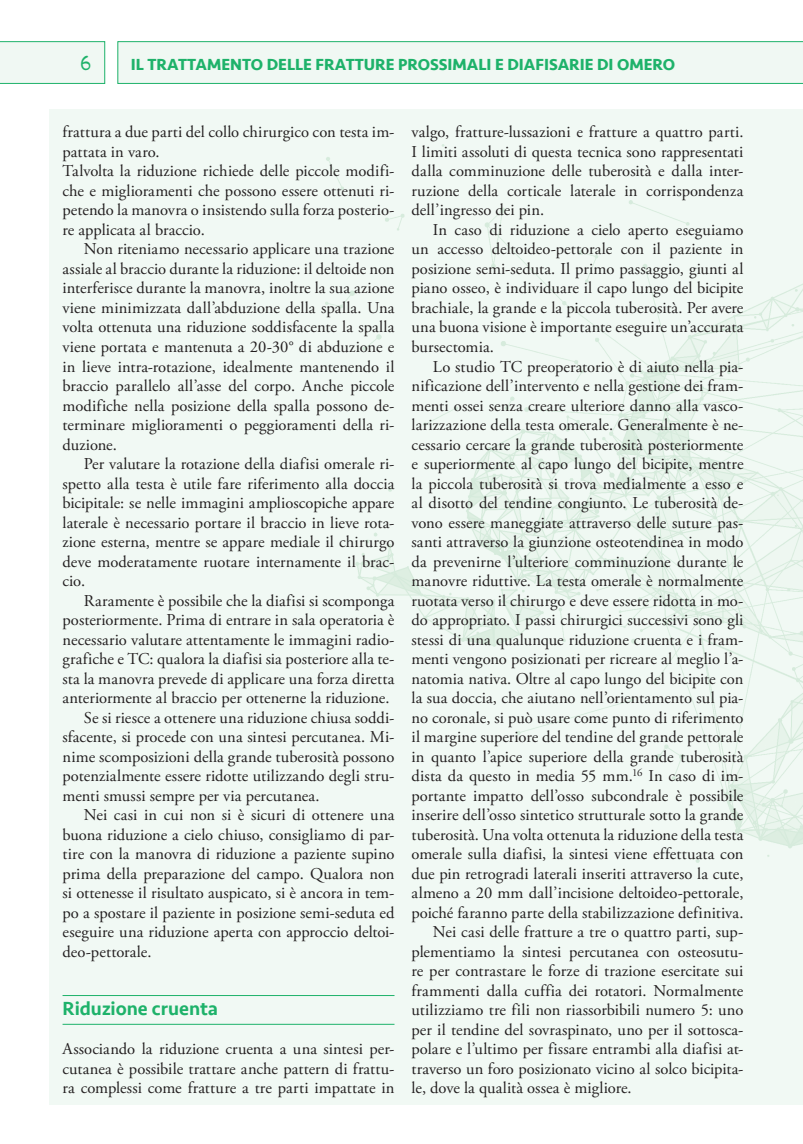
<style>
.page{position:relative;width:803px;height:1144px;background:#fff}
.page>*{position:absolute;margin:0;border:0;box-sizing:border-box;transform-origin:0 0}
.t1{font:500 19.5px "Seravek";letter-spacing:-.005em;color:#1eb26a}
.t2{font:19.5px "Swing King";color:#1eb26a;scale:.9 1}
.t3{font:16.5px/19.5px "Adobe Garamond Pro";letter-spacing:.005em;color:#231f20;text-align:justify}
.t4{font:700 16.5px "Seravek";color:#1eb26a}
</style>
<div class="page">
<div style="left:50px;top:109px;width:752px;height:995px;background:#f1f9f4"></div>
<svg style="left:117px;top:41px;width:685px;height:43px"></svg>
<svg style="left:0;top:41px;width:105px;height:43px"></svg>
<hr style="left:62px;top:995px;width:332px;height:1px;background:#1eb26a">
<hr style="left:62px;top:1023px;width:332px;height:1px;background:#1eb26a">
<p class="t2" style="left:80px;top:52px;width:14px">6</p>
<p class="t4" style="left:131px;top:51px;width:545px">IL TRATTAMENTO DELLE FRATTURE PROSSIMALI E DIAFISARIE DI OMERO</p>
<p class="t3" style="left:62px;top:123px;width:333px;text-align:left">frattura a due parti del collo chirurgico con testa im&shy;pattata in varo.<br>Talvolta la riduzione richiede delle piccole modifi&shy;che e miglioramenti che possono essere ottenuti ri&shy;petendo la manovra o insistendo sulla forza posterio&shy;re applicata al braccio.</p>
<p class="t3" style="left:62px;top:240px;width:333px;text-indent:21px">Non riteniamo necessario applicare una trazione assiale al braccio durante la riduzione: il deltoide non interferisce durante la manovra, inoltre la sua azione viene minimizzata dall’abduzione della spalla. Una volta ottenuta una riduzione soddisfacente la spalla viene portata e mantenuta a 20-30° di abduzione e in lieve intra-rotazione, idealmente mantenendo il braccio parallelo all’asse del corpo. Anche piccole modifiche nella posizione della spalla possono de&shy;terminare miglioramenti o peggioramenti della ri&shy;duzione.</p>
<p class="t3" style="left:62px;top:454px;width:333px;text-indent:21px">Per valutare la rotazione della diafisi omerale ri&shy;spetto alla testa è utile fare riferimento alla doccia bicipitale: se nelle immagini amplioscopiche appare laterale è necessario portare il braccio in lieve rota&shy;zione esterna, mentre se appare mediale il chirurgo deve moderatamente ruotare internamente il brac&shy;cio.</p>
<p class="t3" style="left:84px;top:591px;width:312px">Raramente è possibile che la diafisi si scomponga</p>
<p class="t3" style="left:62px;top:610px;width:333px">posteriormente. Prima di entrare in sala operatoria è</p>
<p class="t3" style="left:62px;top:630px;width:333px">necessario valutare attentamente le immagini radio-</p>
<p class="t3" style="left:62px;top:649px;width:333px">grafiche e TC: qualora la diafisi sia posteriore alla te-</p>
<p class="t3" style="left:62px;top:669px;width:333px">sta la manovra prevede di applicare una forza diretta</p>
<p class="t3" style="left:62px;top:688px;width:328px">anteriormente al braccio per ottenerne la riduzione.</p>
<p class="t3" style="left:84px;top:708px;width:312px">Se si riesce a ottenere una riduzione chiusa soddi-</p>
<p class="t3" style="left:62px;top:727px;width:333px">sfacente, si procede con una sintesi percutanea. Mi-</p>
<p class="t3" style="left:62px;top:747px;width:333px">nime scomposizioni della grande tuberosità possono</p>
<p class="t3" style="left:62px;top:766px;width:333px">potenzialmente essere ridotte utilizzando degli stru-</p>
<p class="t3" style="left:62px;top:786px;width:258px">menti smussi sempre per via percutanea.</p>
<p class="t3" style="left:84px;top:805px;width:312px">Nei casi in cui non si è sicuri di ottenere una</p>
<p class="t3" style="left:62px;top:825px;width:333px">buona riduzione a cielo chiuso, consigliamo di par-</p>
<p class="t3" style="left:62px;top:844px;width:333px">tire con la manovra di riduzione a paziente supino</p>
<p class="t3" style="left:62px;top:864px;width:333px">prima della preparazione del campo. Qualora non</p>
<p class="t3" style="left:62px;top:883px;width:333px">si ottenesse il risultato auspicato, si è ancora in tem-</p>
<p class="t3" style="left:62px;top:903px;width:333px">po a spostare il paziente in posizione semi-seduta ed</p>
<p class="t3" style="left:62px;top:922px;width:333px">eseguire una riduzione aperta con approccio deltoi-</p>
<p class="t3" style="left:62px;top:942px;width:90px">deo-pettorale.</p>
<p class="t1" style="left:62px;top:996px;width:157px">Riduzione cruenta</p>
<p class="t3" style="left:62px;top:1039px;width:333px">Associando la riduzione cruenta a una sintesi per&shy;cutanea è possibile trattare anche pattern di frattu&shy;ra complessi come fratture a tre parti impattate in</p>
<p class="t3" style="left:411px;top:123px;width:333px">valgo, fratture-lussazioni e fratture a quattro parti.<br>I limiti assoluti di questa tecnica sono rappresentati dalla comminuzione delle tuberosità e dalla inter&shy;ruzione della corticale laterale in corrispondenza dell’ingresso dei pin.</p>
<p class="t3" style="left:411px;top:220px;width:333px;text-indent:21px">In caso di riduzione a cielo aperto eseguiamo un accesso deltoideo-pettorale con il paziente in posizione semi-seduta. Il primo passaggio, giunti al piano osseo, è individuare il capo lungo del bicipite brachiale, la grande e la piccola tuberosità. Per avere una buona visione è importante eseguire un’accurata bursectomia.</p>
<p class="t3" style="left:432px;top:357px;width:312px">Lo studio TC preoperatorio è di aiuto nella pia-</p>
<p class="t3" style="left:411px;top:376px;width:333px">nificazione dell’intervento e nella gestione dei fram-</p>
<p class="t3" style="left:411px;top:396px;width:333px">menti ossei senza creare ulteriore danno alla vasco-</p>
<p class="t3" style="left:411px;top:415px;width:333px">larizzazione della testa omerale. Generalmente è ne-</p>
<p class="t3" style="left:411px;top:435px;width:333px">cessario cercare la grande tuberosità posteriormente</p>
<p class="t3" style="left:411px;top:454px;width:333px">e superiormente al capo lungo del bicipite, mentre</p>
<p class="t3" style="left:411px;top:474px;width:333px">la piccola tuberosità si trova medialmente a esso e</p>
<p class="t3" style="left:411px;top:493px;width:333px">al disotto del tendine congiunto. Le tuberosità de-</p>
<p class="t3" style="left:411px;top:513px;width:333px">vono essere maneggiate attraverso delle suture pas-</p>
<p class="t3" style="left:411px;top:532px;width:333px">santi attraverso la giunzione osteotendinea in modo</p>
<p class="t3" style="left:411px;top:552px;width:333px">da prevenirne l’ulteriore comminuzione durante le</p>
<p class="t3" style="left:411px;top:571px;width:333px">manovre riduttive. La testa omerale è normalmente</p>
<p class="t3" style="left:411px;top:591px;width:333px">ruotata verso il chirurgo e deve essere ridotta in mo-</p>
<p class="t3" style="left:411px;top:610px;width:333px">do appropriato. I passi chirurgici successivi sono gli</p>
<p class="t3" style="left:411px;top:630px;width:333px">stessi di una qualunque riduzione cruenta e i fram-</p>
<p class="t3" style="left:411px;top:649px;width:333px">menti vengono posizionati per ricreare al meglio l’a-</p>
<p class="t3" style="left:411px;top:669px;width:333px">natomia nativa. Oltre al capo lungo del bicipite con</p>
<p class="t3" style="left:411px;top:688px;width:333px">la sua doccia, che aiutano nell’orientamento sul pia-</p>
<p class="t3" style="left:411px;top:708px;width:333px">no coronale, si può usare come punto di riferimento</p>
<p class="t3" style="left:411px;top:727px;width:333px">il margine superiore del tendine del grande pettorale</p>
<p class="t3" style="left:411px;top:747px;width:333px">in quanto l’apice superiore della grande tuberosità</p>
<p class="t3" style="left:411px;top:766px;width:333px">dista da questo in media 55 mm.<sup>16</sup> In caso di im-</p>
<p class="t3" style="left:411px;top:786px;width:333px">portante impatto dell’osso subcondrale è possibile</p>
<p class="t3" style="left:411px;top:805px;width:333px">inserire dell’osso sintetico strutturale sotto la grande</p>
<p class="t3" style="left:411px;top:825px;width:333px">tuberosità. Una volta ottenuta la riduzione della testa</p>
<p class="t3" style="left:411px;top:844px;width:333px">omerale sulla diafisi, la sintesi viene effettuata con</p>
<p class="t3" style="left:411px;top:864px;width:333px">due pin retrogradi laterali inseriti attraverso la cute,</p>
<p class="t3" style="left:411px;top:883px;width:333px">almeno a 20 mm dall’incisione deltoideo-pettorale,</p>
<p class="t3" style="left:411px;top:903px;width:333px">poiché faranno parte della stabilizzazione definitiva.</p>
<p class="t3" style="left:432px;top:922px;width:312px">Nei casi delle fratture a tre o quattro parti, sup-</p>
<p class="t3" style="left:411px;top:942px;width:333px">plementiamo la sintesi percutanea con osteosutu-</p>
<p class="t3" style="left:411px;top:961px;width:333px">re per contrastare le forze di trazione esercitate sui</p>
<p class="t3" style="left:411px;top:981px;width:333px">frammenti dalla cuffia dei rotatori. Normalmente</p>
<p class="t3" style="left:411px;top:1000px;width:333px">utilizziamo tre fili non riassorbibili numero 5: uno</p>
<p class="t3" style="left:411px;top:1020px;width:333px">per il tendine del sovraspinato, uno per il sottosca-</p>
<p class="t3" style="left:411px;top:1039px;width:333px">polare e l’ultimo per fissare entrambi alla diafisi at-</p>
<p class="t3" style="left:411px;top:1059px;width:333px">traverso un foro posizionato vicino al solco bicipita-</p>
<p class="t3" style="left:411px;top:1078px;width:222px">le, dove la qualità ossea è migliore.</p>
</div>
